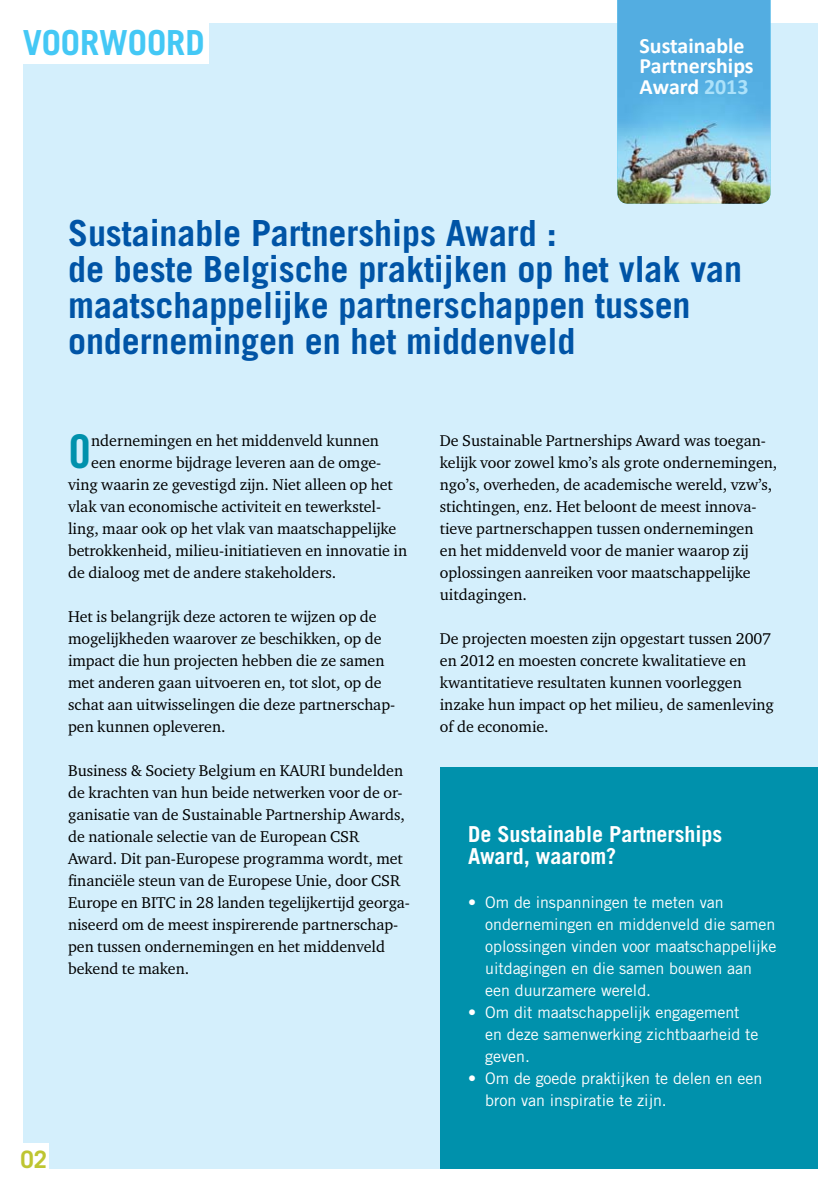
<style>
.page{position:relative;width:840px;height:1191px;background:#fff}
.page>*{position:absolute;margin:0;border:0;box-sizing:border-box;transform-origin:0 0}
.t1{font:46.4px "Trade Gothic Bold Cond Twenty";color:#0091ac}
.t2{font:700 36px/36px "Trade Gothic";letter-spacing:-.005em;color:#0054a6}
.t3{font:700 34.6px "Trade Gothic";letter-spacing:-.005em;color:#44c8f5}
.t4{font:700 24px "Trade Gothic";color:#bec531}
.t5{font:700 22px/22px "Trade Gothic";letter-spacing:-.005em;color:#fff}
.t6{font:700 22px/20.4px "Calibri";color:#fff}
.t7{font:16px/22px "Charter ITC";letter-spacing:-.005em;color:#000}
.t8{font:16px/22px "Trade Gothic";letter-spacing:-.005em;color:#fff}
.s1{color:#abe1fa}
</style>
<div class="page">
<div style="left:23px;top:23px;width:793px;height:1145px;background:#d4effc"></div>
<div style="left:23px;top:23px;width:186px;height:40px;background:#fff"></div>
<div style="left:439px;top:767px;width:377px;height:401px;background:#0091ac"></div>
<img style="left:617px;top:0;width:153px;height:204px">
<div style="left:20px;top:1143px;width:29px;height:27px;background:#fff"></div>
<h3 class="t3" style="left:23px;top:21px;width:183px">voorwoord</h3>
<h3 class="t6" style="left:639px;top:35px;width:116px">Sustainable<br>Partnerships<br>Award <span class="s1">2013</span></h3>
<h2 class="t2" style="left:68px;top:215px;width:675px">Sustainable Partnerships Award :<br>de beste Belgische praktijken op het vlak van maatschappelijke partnerschappen tussen ondernemingen en het middenveld</h2>
<h1 class="t1" style="left:68px;top:423px;width:25px">O</h1>
<p class="t7" style="left:91px;top:429px;width:289px">ndernemingen en het middenveld kunnen</p>
<p class="t7" style="left:91px;top:451px;width:291px">een enorme bijdrage leveren aan de omge-</p>
<p class="t7" style="left:68px;top:473px;width:326px">ving waarin ze gevestigd zijn. Niet alleen op het</p>
<p class="t7" style="left:68px;top:495px;width:314px">vlak van economische activiteit en tewerkstel-</p>
<p class="t7" style="left:68px;top:517px;width:330px">ling, maar ook op het vlak van maatschappelijke</p>
<p class="t7" style="left:68px;top:539px;width:340px">betrokkenheid, milieu-initiatieven en innovatie in</p>
<p class="t7" style="left:68px;top:561px;width:269px">de dialoog met de andere stakeholders.</p>
<p class="t7" style="left:68px;top:605px;width:328px">Het is belangrijk deze actoren te wijzen op de mogelijkheden waarover ze beschikken, op de impact die hun projecten hebben die ze samen met anderen gaan uitvoeren en, tot slot, op de schat aan uitwisselingen die deze partnerschap&shy;pen kunnen opleveren.</p>
<p class="t7" style="left:68px;top:759px;width:343px">Business &amp; Society Belgium en KAURI bundelden de krachten van hun beide netwerken voor de or&shy;ganisatie van de Sustainable Partnership Awards, de nationale selectie van de European CSR Award. Dit pan-Europese programma wordt, met financiële steun van de Europese Unie, door CSR Europe en BITC in 28 landen tegelijkertijd georga&shy;niseerd om de meest inspirerende partnerschap&shy;pen tussen ondernemingen en het middenveld bekend te maken.</p>
<h3 class="t4" style="left:21px;top:1144px;width:28px">02</h3>
<p class="t7" style="left:439px;top:429px;width:339px">De Sustainable Partnerships Award was toegan&shy;kelijk voor zowel kmo’s als grote ondernemingen, ngo’s, overheden, de academische wereld, vzw’s, stichtingen, enz. Het beloont de meest innova&shy;tieve partnerschappen tussen ondernemingen<br>en het middenveld voor de manier waarop zij oplossingen aanreiken voor maatschappelijke uitdagingen.</p>
<p class="t7" style="left:439px;top:627px;width:335px">De projecten moesten zijn opgestart tussen 2007 en 2012 en moesten concrete kwalitatieve en kwantitatieve resultaten kunnen voorleggen inzake hun impact op het milieu, de samenleving of de economie.</p>
<h3 class="t5" style="left:468px;top:822px;width:255px">De Sustainable Partnerships<br>Award, waarom?</h3>
<p class="t8" style="left:485px;top:890px;width:293px;text-indent:-17px">• Om de inspanningen te meten van ondernemingen en middenveld die samen oplossingen vinden voor maatschappelijke uitdagingen en die samen bouwen aan een duurzamere wereld.</p>
<p class="t8" style="left:485px;top:1000px;width:274px;text-indent:-17px">• Om dit maatschappelijk engagement en deze samenwerking zichtbaarheid te geven.</p>
<p class="t8" style="left:485px;top:1066px;width:278px;text-indent:-17px">• Om de goede praktijken te delen en een bron van inspiratie te zijn.</p>
</div>
